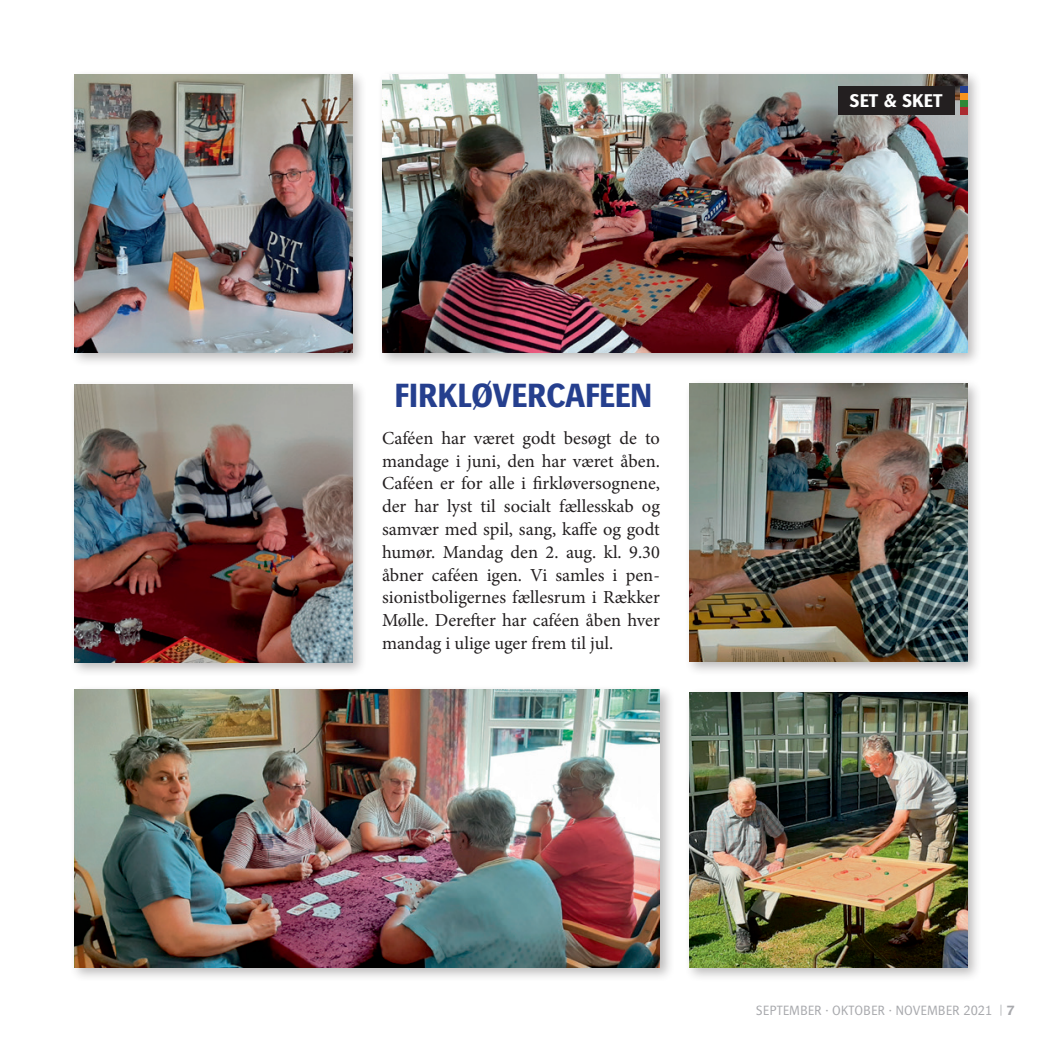
<style>
.page{position:relative;width:1042px;height:1042px;background:#fff}
.page>*{position:absolute;margin:0;border:0;box-sizing:border-box;transform-origin:0 0}
.t1{font:700 35px "Bosis Std";letter-spacing:-.01em;color:#253f8e;scale:.95 1}
.t2{font:700 19.25px "Bosis Std";color:#fff}
.t3{font:18.38px/22.8px "Minion Pro";color:#231f20;text-align:justify}
.t4{font:300 14px "Bosis Std";color:#a8a9ad}
.s1{font-weight:700}
</style>
<div class="page">
<div style="left:377px;top:70px;width:605px;height:297px;background:#231f20;opacity:.3"></div>
<img style="left:382px;top:74px;width:585px;height:278px">
<div style="left:838px;top:87px;width:116px;height:28px;background:#231f20"></div>
<div style="left:960px;top:87px;width:7px;height:7px;background:#253f8e"></div>
<div style="left:960px;top:94px;width:7px;height:7px;background:#f7931d"></div>
<div style="left:960px;top:101px;width:7px;height:7px;background:#2d8837"></div>
<div style="left:960px;top:108px;width:7px;height:7px;background:#ab2b30"></div>
<div style="left:70px;top:380px;width:297px;height:297px;background:#231f20;opacity:.3"></div>
<img style="left:74px;top:384px;width:278px;height:278px">
<div style="left:69px;top:70px;width:298px;height:297px;background:#231f20;opacity:.3"></div>
<img style="left:74px;top:74px;width:278px;height:278px">
<div style="left:685px;top:378px;width:297px;height:298px;background:#231f20;opacity:.3"></div>
<img style="left:689px;top:383px;width:278px;height:278px">
<div style="left:685px;top:687px;width:297px;height:295px;background:#231f20;opacity:.3"></div>
<img style="left:689px;top:692px;width:278px;height:275px">
<div style="left:69px;top:684px;width:606px;height:298px;background:#231f20;opacity:.3"></div>
<img style="left:74px;top:689px;width:586px;height:278px">
<p class="t1" style="left:395px;top:375px;width:273px">FIRKLØVERCAFEEN</p>
<p class="t3" style="left:382px;top:427px;width:279px">Caféen har været godt besøgt de to mandage i juni, den har været åben.<br>Caféen er for alle i firkløversognene, der har lyst til socialt fællesskab og samvær med spil, sang, kaffe og godt humør. Mandag den 2. aug. kl. 9.30 åbner caféen igen. Vi samles i pen&shy;sionistboligernes fællesrum i Rækker Mølle. Derefter har caféen åben hver mandag i ulige uger frem til jul.</p>
<p class="t2" style="left:849px;top:90px;width:94px">SET &amp; SKET</p>
<p class="t4" style="left:756px;top:1003px;width:260px">SEPTEMBER · OKTOBER · NOVEMBER 2021 | <span class="s1">7</span></p>
</div>
